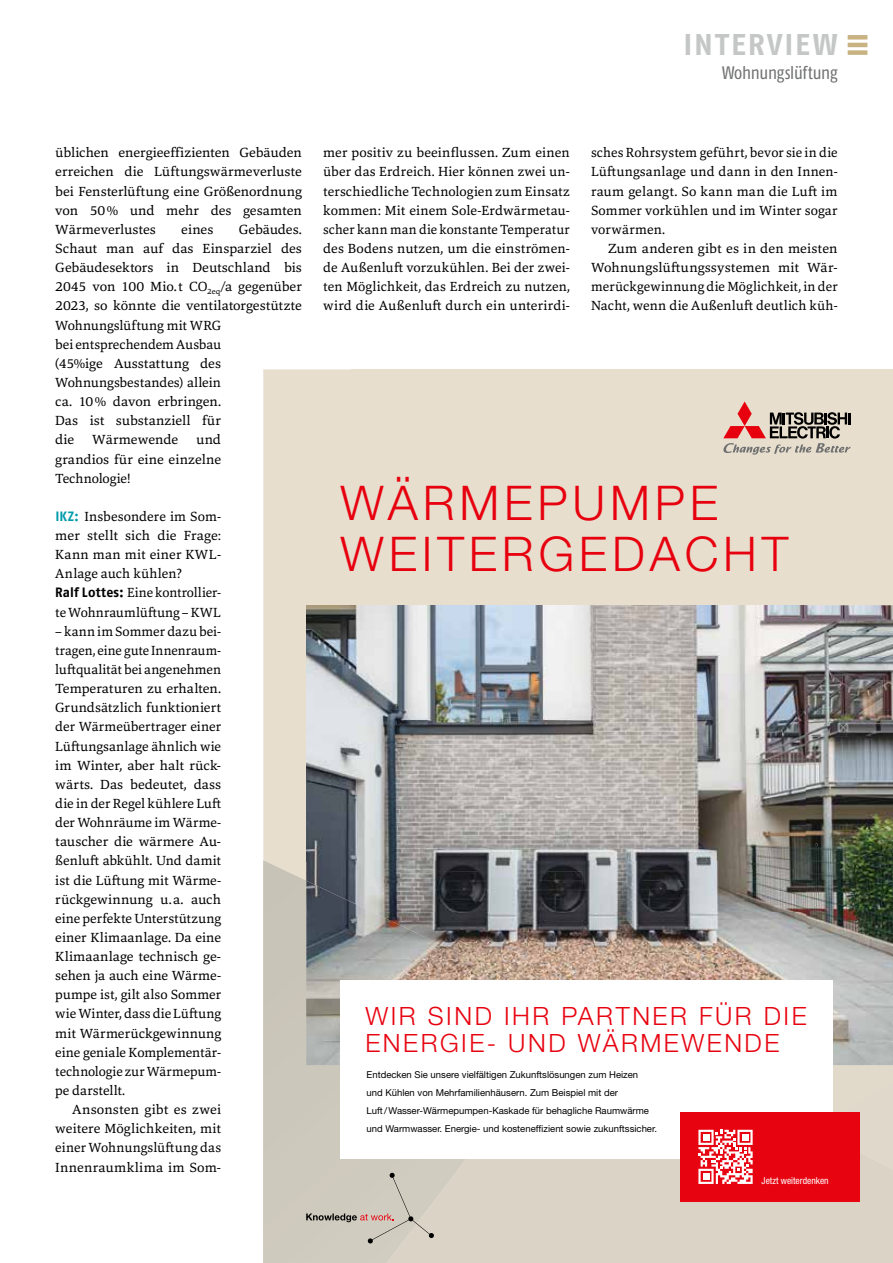
<style>
.page{position:relative;width:893px;height:1263px;background:#fff}
.page>*{position:absolute;margin:0;border:0;box-sizing:border-box;transform-origin:0 0}
.t1{font:300 47.85px/51.2px "Helvetica Neue LT Pro";letter-spacing:.1em;color:#e7000e}
.t2{font:700 30px "Fago OT";letter-spacing:.07em;color:#c5c7c7}
.t3{font:300 25.2px/26.8px "Helvetica Neue LT Pro";letter-spacing:.1em;color:#e70310}
.t4{font:condensed 18px "Fago OT";letter-spacing:-.015em;color:#6f7070}
.t5{font:13.8px/19.2px "Marbach";color:#000;text-align:justify}
.t6{font:9.6px/18px "Helvetica Neue LT Pro";color:#000}
.t7{font:condensed 9.6px "Helvetica Neue LT Pro";color:#fff}
.s1{font-family:"Fago OT";font-weight:700;font-size:13.5px;color:#009cab}
.s2{font-family:"Fago OT";font-weight:700;font-size:13.5px}
</style>
<div class="page">
<div style="left:848px;top:35px;width:19px;height:5px;background:#cab382"></div>
<div style="left:848px;top:50px;width:19px;height:5px;background:#cab382"></div>
<hr style="left:848px;top:43px;width:19px;height:4px;background:#cab382">
<div style="left:264px;top:860px;width:123px;height:403px;background:#ccc7bb"></div>
<div style="left:387px;top:1065px;width:506px;height:198px;background:#dbd3c5"></div>
<img style="left:306px;top:605px;width:500px;height:307px">
<img style="left:806px;top:605px;width:87px;height:460px">
<img style="left:580px;top:912px;width:226px;height:51px">
<img style="left:580px;top:963px;width:226px;height:17px">
<img style="left:306px;top:881px;width:274px;height:184px">
<div style="left:340px;top:980px;width:493px;height:179px;background:#fff"></div>
<div style="left:681px;top:1112px;width:179px;height:90px;background:#e70310"></div>
<svg style="left:698px;top:1130px;width:55px;height:54px"></svg>
<svg style="left:723px;top:401px;width:128px;height:54px;background:#bda59b"></svg>
<svg style="left:306px;top:1173px;width:128px;height:70px;background:#cac3b7"></svg>
<h2 class="t2" style="left:684px;top:26px;width:155px">INTERVIEW</h2>
<h3 class="t4" style="left:722px;top:62px;width:117px">Wohnungslüftung</h3>
<p class="t5" style="left:55px;top:143px;width:248px">üblichen energieeffizienten Gebäuden erreichen die Lüftungswärmeverluste bei Fensterlüftung eine Größenordnung von 50% und mehr des gesamten Wärmeverlustes</p>
<p class="t5" style="left:55px;top:220px;width:248px;text-align:left;text-indent:183px">Gebäudes.<br>Schaut man auf das Einsparziel des<br>Gebäudesektors in Deutschland bis<br>2045 von 100 Mio.t CO<sub>2eq</sub>/a gegenüber<br>2023, so könnte die ventilatorgestützte<br>Wohnungslüftung mit WRG<br>bei entsprechendem Ausbau<br>(45%ige Ausstattung des<br>Wohnungsbestandes) allein<br>ca. 10% davon erbringen.<br>Das ist substanziell für<br>die</p>
<p class="t5" style="left:181px;top:220px;width:33px">eines</p>
<p class="t5" style="left:55px;top:430px;width:167px;text-indent:141px">und grandios für eine einzelne Technologie!</p>
<p class="t5" style="left:55px;top:507px;width:167px;text-align:left"><span class="s1">IKZ:</span> Insbesondere im Som&shy;mer stellt sich die Frage:<br>Kann man mit einer KWL-<br>Anlage auch kühlen?<br><span class="s2">Ralf Lottes:</span> Eine kontrollier&shy;te Wohnraumlüftung – KWL</p>
<p class="t5" style="left:55px;top:621px;width:167px">– kann im Sommer dazu bei&shy;tragen, eine gute Innenraum&shy;luftqualität bei angenehmen Temperaturen zu erhalten.<br>Grundsätzlich funktioniert der Wärmeübertrager einer Lüftungsanlage ähnlich wie im Winter, aber halt rück&shy;wärts. Das bedeutet, dass die in der Regel kühlere Luft der Wohnräume im Wärme&shy;tauscher die wärmere Au&shy;ßenluft abkühlt. Und damit ist die Lüftung mit Wärme&shy;rückgewinnung u.a. auch eine perfekte Unterstützung einer Klimaanlage. Da eine Klimaanlage technisch ge&shy;sehen ja auch eine Wärme&shy;pumpe ist, gilt also Sommer wie Winter, dass die Lüftung mit Wärmerückgewinnung eine geniale Komplementär&shy;technologie zur Wärmepum&shy;pe darstellt.</p>
<p class="t5" style="left:55px;top:1100px;width:167px;text-indent:17px">Ansonsten gibt es zwei weitere Möglichkeiten, mit einer Wohnungslüftung das Innenraumklima im Som-</p>
<p class="t5" style="left:92px;top:430px;width:87px">Wärmewende</p>
<p class="t5" style="left:323px;top:143px;width:248px">mer positiv zu beeinflussen. Zum einen über das Erdreich. Hier können zwei un&shy;terschiedliche Technologien zum Einsatz kommen: Mit einem Sole-Erdwärmetau&shy;scher kann man die konstante Temperatur des Bodens nutzen, um die einströmen&shy;de Außenluft vorzukühlen. Bei der zwei&shy;ten Möglichkeit, das Erdreich zu nutzen, wird die Außenluft durch ein unterirdi-</p>
<p class="t5" style="left:591px;top:143px;width:248px">sches Rohrsystem geführt, bevor sie in die Lüftungsanlage und dann in den Innen&shy;raum gelangt. So kann man die Luft im Sommer vorkühlen und im Winter sogar vorwärmen.</p>
<p class="t5" style="left:591px;top:239px;width:248px;text-indent:17px">Zum anderen gibt es in den meisten Wohnungslüftungssystemen mit Wär&shy;merückgewinnung die Möglichkeit, in der Nacht, wenn die Außenluft deutlich küh-</p>
<h1 class="t1" style="left:340px;top:477px;width:449px">WÄRMEPUMPE<br>WEITERGEDACHT</h1>
<h3 class="t3" style="left:365px;top:1002px;width:443px">WIR SIND IHR PARTNER FÜR DIE<br>ENERGIE- UND WÄRMEWENDE</h3>
<p class="t6" style="left:367px;top:1066px;width:292px">Entdecken Sie unsere vielfältigen Zukunftslösungen zum Heizen<br>und Kühlen von Mehrfamilienhäusern. Zum Beispiel mit der<br>Luft / Wasser-Wärme pumpen-Kaskade für behagliche Raumwärme und Warm wasser. Energie- und kosteneffizient sowie zukunftssicher.</p>
<p class="t7" style="left:762px;top:1175px;width:69px">Jetzt weiterdenken</p>
</div>
